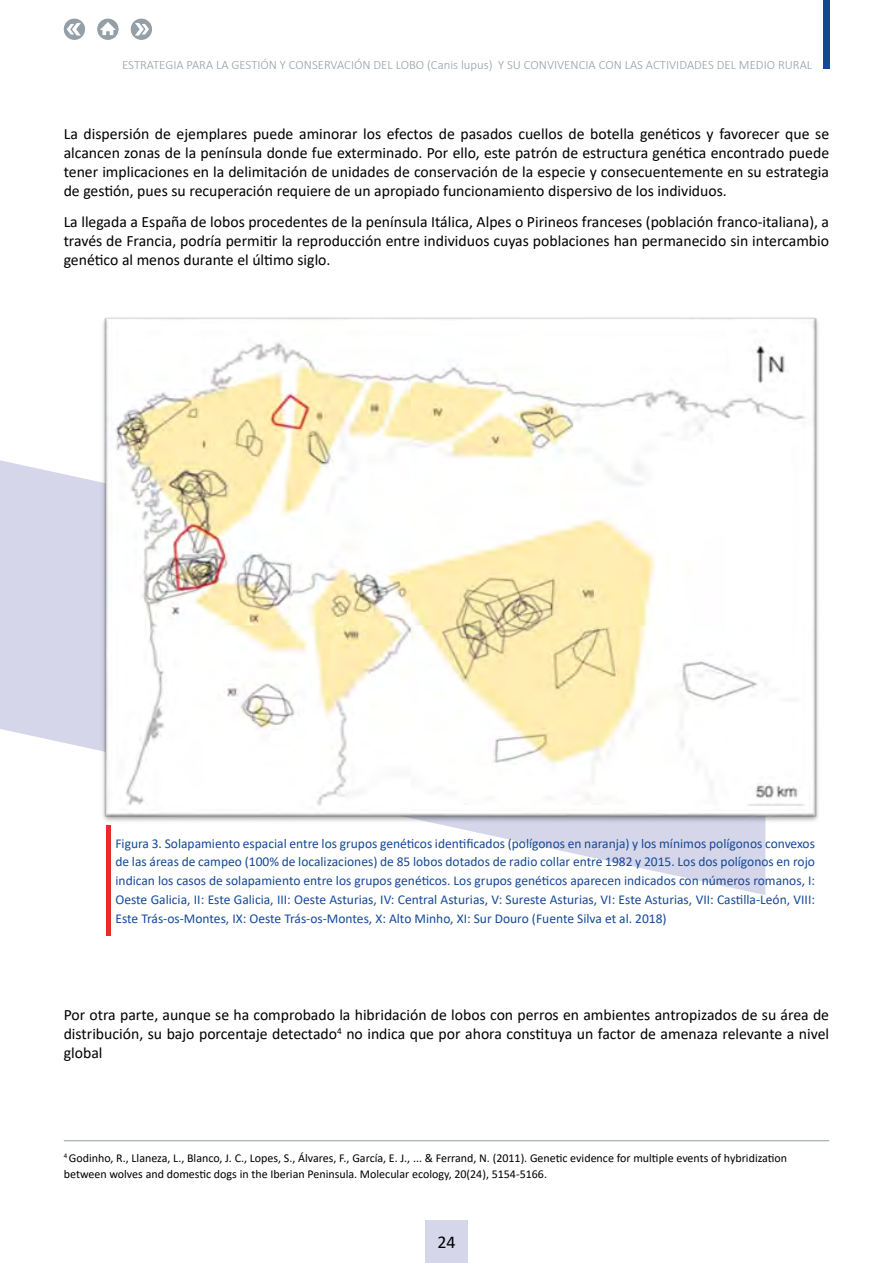
<style>
.page{position:relative;width:893px;height:1263px;background:#fff}
.page>*{position:absolute;margin:0;border:0;box-sizing:border-box;transform-origin:0 0}
.t1{font:18px "Calibri";color:#000}
.t2{font:15.75px/18.8px "Calibri";color:#000;text-align:justify}
.t3{font:13.5px/18.8px "Calibri";color:#154996;text-align:justify}
.t4{font:300 12.75px "Calibri";color:#949fa7}
.t5{font:12px/15.8px "Calibri";color:#000}
</style>
<div class="page">
<div style="left:425px;top:1220px;width:43px;height:43px;background:#d5d6ea"></div>
<div style="left:823px;top:0;width:6px;height:69px;background:#154996"></div>
<svg style="left:131px;top:19px;width:21px;height:21px"></svg>
<div style="left:131px;top:19px;width:21px;height:20px;background:#949fa7;border-radius:50%"></div>
<svg style="left:135px;top:23px;width:14px;height:13px"></svg>
<svg style="left:64px;top:19px;width:21px;height:21px"></svg>
<div style="left:64px;top:19px;width:21px;height:20px;background:#949fa7;border-radius:50%"></div>
<svg style="left:67px;top:23px;width:14px;height:13px"></svg>
<svg style="left:97px;top:19px;width:22px;height:21px"></svg>
<div style="left:98px;top:19px;width:20px;height:20px;background:#949fa7;border-radius:50%"></div>
<svg style="left:100px;top:22px;width:16px;height:13px"></svg>
<svg style="left:0;top:460px;width:765px;height:435px"></svg>
<hr style="left:107px;top:826px;width:4px;height:110px;background:#e62a2e">
<img style="left:97px;top:317px;width:721px;height:510px">
<hr style="left:64px;top:1140px;width:765px;height:1px;background:#949fa7">
<p class="t4" style="left:122px;top:56px;width:691px">ESTRATEGIA PARA LA GESTIÓN Y CONSERVACIÓN DEL LOBO (Canis lupus) Y SU CONVIVENCIA CON LAS ACTIVIDADES DEL MEDIO RURAL</p>
<p class="t2" style="left:64px;top:124px;width:767px">La dispersión de ejemplares puede aminorar los efectos de pasados cuellos de botella genéticos y favorecer que se alcancen zonas de la península donde fue exterminado. Por ello, este patrón de estructura genética encontrado puede tener implicaciones en la delimitación de unidades de conservación de la especie y consecuentemente en su estrategia de gestión, pues su recuperación requiere de un apropiado funcionamiento dispersivo de los individuos.</p>
<p class="t2" style="left:64px;top:212px;width:767px">La llegada a España de lobos procedentes de la península Itálica, Alpes o Pirineos franceses (población franco-italiana), a través de Francia, podría permitir la reproducción entre individuos cuyas poblaciones han permanecido sin intercambio genético al menos durante el último siglo.</p>
<p class="t3" style="left:115px;top:833px;width:701px">Figura 3. Solapamiento espacial entre los grupos genéticos identificados (polígonos en naranja) y los mínimos polígonos convexos de las áreas de campeo (100% de localizaciones) de 85 lobos dotados de radio collar entre 1982 y 2015. Los dos polígonos en rojo indican los casos de solapamiento entre los grupos genéticos. Los grupos genéticos aparecen indicados con números romanos, I:<br>Oeste Galicia, II: Este Galicia, III: Oeste Asturias, IV: Central Asturias, V: Sureste Asturias, VI: Este Asturias, VII: Castilla-León, VIII:<br>Este Trás-os-Montes, IX: Oeste Trás-os-Montes, X: Alto Minho, XI: Sur Douro (Fuente Silva et al. 2018)</p>
<p class="t2" style="left:64px;top:1005px;width:767px">Por otra parte, aunque se ha comprobado la hibridación de lobos con perros en ambientes antropizados de su área de distribución, su bajo porcentaje detectado<sup>4</sup> no indica que por ahora constituya un factor de amenaza relevante a nivel global</p>
<p class="t5" style="left:64px;top:1150px;width:725px"><sup>4</sup> Godinho, R., Llaneza, L., Blanco, J. C., Lopes, S., Álvares, F., García, E. J., ... &amp; Ferrand, N. (2011). Genetic evidence for multiple events of hybridization between wolves and domestic dogs in the Iberian Peninsula. Molecular ecology, 20(24), 5154-5166.</p>
<p class="t1" style="left:437px;top:1230px;width:20px">24</p>
</div>
